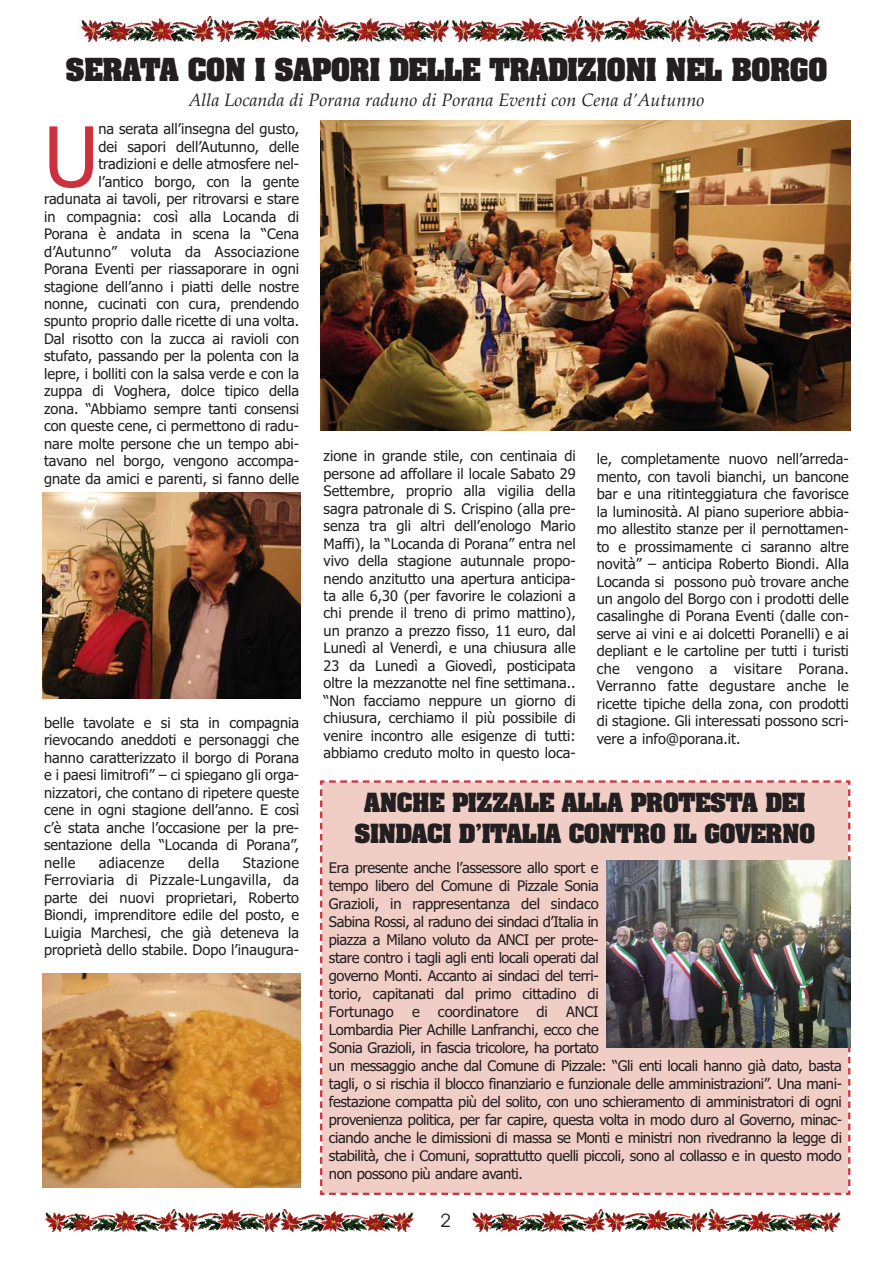
<style>
.page{position:relative;width:894px;height:1263px;background:#fff}
.page>*{position:absolute;margin:0;border:0;box-sizing:border-box;transform-origin:0 0}
.t1{font:83.1px "Tahoma";color:#cd313d}
.t2{font:700 27px "Aachen";letter-spacing:-.02em;color:#231f20}
.t3{font:700 22.5px/30.8px "Aachen";letter-spacing:-.02em;color:#231f20;text-align:center}
.t4{font:italic 18px "Palatino Linotype";color:#231f20}
.t5{font:18px "Avante";color:#231f20}
.t6{font:14.7px/18px "Tahoma";letter-spacing:-.025em;color:#231f20}
.t7{font:14.55px/17.4px "Tahoma";color:#231f20;text-align:justify}
.t8{font:14.55px "Tahoma";letter-spacing:.02em;color:#231f20}
</style>
<div class="page">
<div style="left:320px;top:780px;width:531px;height:415px;background:#f1cec5"></div>
<img style="left:45px;top:1210px;width:369px;height:22px">
<img style="left:472px;top:1210px;width:369px;height:22px">
<img style="left:79px;top:17px;width:744px;height:24px">
<img style="left:606px;top:861px;width:244px;height:186px">
<img style="left:320px;top:120px;width:530px;height:310px">
<img style="left:43px;top:492px;width:258px;height:207px">
<div style="left:43px;top:974px;width:258px;height:218px;background:linear-gradient(to right,#fff,#fff)"></div>
<img style="left:43px;top:974px;width:258px;height:213px">
<h2 class="t2" style="left:65px;top:58px;width:764px">SERATA CON I SAPORI DELLE TRADIZIONI NEL BORGO</h2>
<p class="t4" style="left:188px;top:89px;width:518px">Alla Locanda di Porana raduno di Porana Eventi con Cena d’Autunno</p>
<h1 class="t1" style="left:44px;top:124px;width:56px">U</h1>
<p class="t7" style="left:44px;top:122px;width:257px;text-align:right">na serata all’insegna del gusto,<br>dei sapori dell’Autunno, delle tradizioni e delle atmosfere nel-<br>l’antico borgo, con la gente radunata ai tavoli, per ritrovarsi e stare in compagnia: così alla Locanda di Porana è andata in scena la “Cena d’Autunno” voluta da Associazione Porana Eventi per riassaporare in ogni stagione dell’anno i piatti delle nostre nonne, cucinati con cura, prendendo spunto proprio dalle ricette di una volta.<br>Dal risotto con la zucca ai ravioli con stufato, passando per la polenta con la lepre, i bolliti con la salsa verde e con la zuppa di Voghera, dolce tipico della zona. “Abbiamo sempre tanti consensi con queste cene, ci permettono di radu&shy;nare molte persone che un tempo abi&shy;tavano nel borgo, vengono accompa&shy;gnate da amici e parenti, si fanno delle</p>
<p class="t7" style="left:324px;top:449px;width:254px">zione in grande stile, con centinaia di persone ad affollare il locale Sabato 29<br>Settembre, proprio alla vigilia della sagra patronale di S. Crispino (alla pre&shy;senza tra gli altri dell’enologo Mario Maffi), la “Locanda di Porana” entra nel vivo della stagione autunnale propo&shy;nendo anzitutto una apertura anticipa&shy;ta alle 6,30 (per favorire le colazioni a chi prende il treno di primo mattino), un pranzo a prezzo fisso, 11 euro, dal Lunedì al Venerdì, e una chiusura alle 23 da Lunedì a Giovedì, posticipata oltre la mezzanotte nel fine settimana.. “Non facciamo neppure un giorno di chiusura, cerchiamo il più possibile di venire incontro alle esigenze di tutti: abbiamo creduto molto in questo loca-</p>
<p class="t7" style="left:597px;top:452px;width:254px">le, completamente nuovo nell’arreda&shy;mento, con tavoli bianchi, un bancone bar e una ritinteggiatura che favorisce la luminosità. Al piano superiore abbia&shy;mo allestito stanze per il pernottamen&shy;to e prossimamente ci saranno altre novità” – anticipa Roberto Biondi. Alla Locanda si possono può trovare anche un angolo del Borgo con i prodotti delle casalinghe di Porana Eventi (dalle con&shy;serve ai vini e ai dolcetti Poranelli) e ai depliant e le cartoline per tutti i turisti che vengono a visitare Porana.<br>Verranno fatte degustare anche le ricette tipiche della zona, con prodotti di stagione. Gli interessati possono scri&shy;vere a info@porana.it.</p>
<h3 class="t3" style="left:354px;top:790px;width:462px">ANCHE PIZZALE ALLA PROTESTA DEI<br>SINDACI DÊITALIA CONTRO IL GOVERNO</h3>
<p class="t6" style="left:329px;top:860px;width:515px">Era presente anche l’assessore allo sport e<br>tempo libero del Comune di Pizzale Sonia<br>Grazioli, in rappresentanza del sindaco<br>Sabina Rossi, al raduno dei sindaci d’Italia in<br>piazza a Milano voluto da ANCI per prote-<br>stare contro i tagli agli enti locali operati dal<br>governo Monti. Accanto ai sindaci del terri-<br>torio, capitanati dal primo cittadino di<br>Fortunago e coordinatore di ANCI<br>Lombardia Pier Achille Lanfranchi, ecco che<br>Sonia Grazioli, in fascia tricolore, ha portato<br>un messaggio anche dal Comune di Pizzale: “Gli enti locali hanno già dato, basta tagli, o si rischia il blocco finanziario e funzionale delle amministrazioni”. Una mani&shy;festazione compatta più del solito, con uno schieramento di amministratori di ogni provenienza politica, per far capire, questa volta in modo duro al Governo, minac&shy;ciando anche le dimissioni di massa se Monti e ministri non rivedranno la legge di stabilità, che i Comuni, soprattutto quelli piccoli, sono al collasso e in questo modo non possono più andare avanti.</p>
<p class="t7" style="left:44px;top:715px;width:257px">belle tavolate e si sta in compagnia rievocando aneddoti e personaggi che hanno caratterizzato il borgo di Porana e i paesi limitrofi” – ci spiegano gli orga&shy;nizzatori, che contano di ripetere queste cene in ogni stagione dell’anno. E così c’è stata anche l’occasione per la pre&shy;sentazione della “Locanda di Porana”, nelle</p>
<p class="t8" style="left:99px;top:857px;width:67px">adiacenze</p>
<p class="t7" style="left:188px;top:855px;width:33px">della</p>
<p class="t7" style="left:44px;top:855px;width:257px;text-indent:199px">Stazione Ferroviaria di Pizzale-Lungavilla, da parte dei nuovi proprietari, Roberto Biondi, imprenditore edile del posto, e Luigia Marchesi, che già deteneva la proprietà dello stabile. Dopo l’inaugura-</p>
<p class="t5" style="left:441px;top:1210px;width:11px">2</p>
</div>
